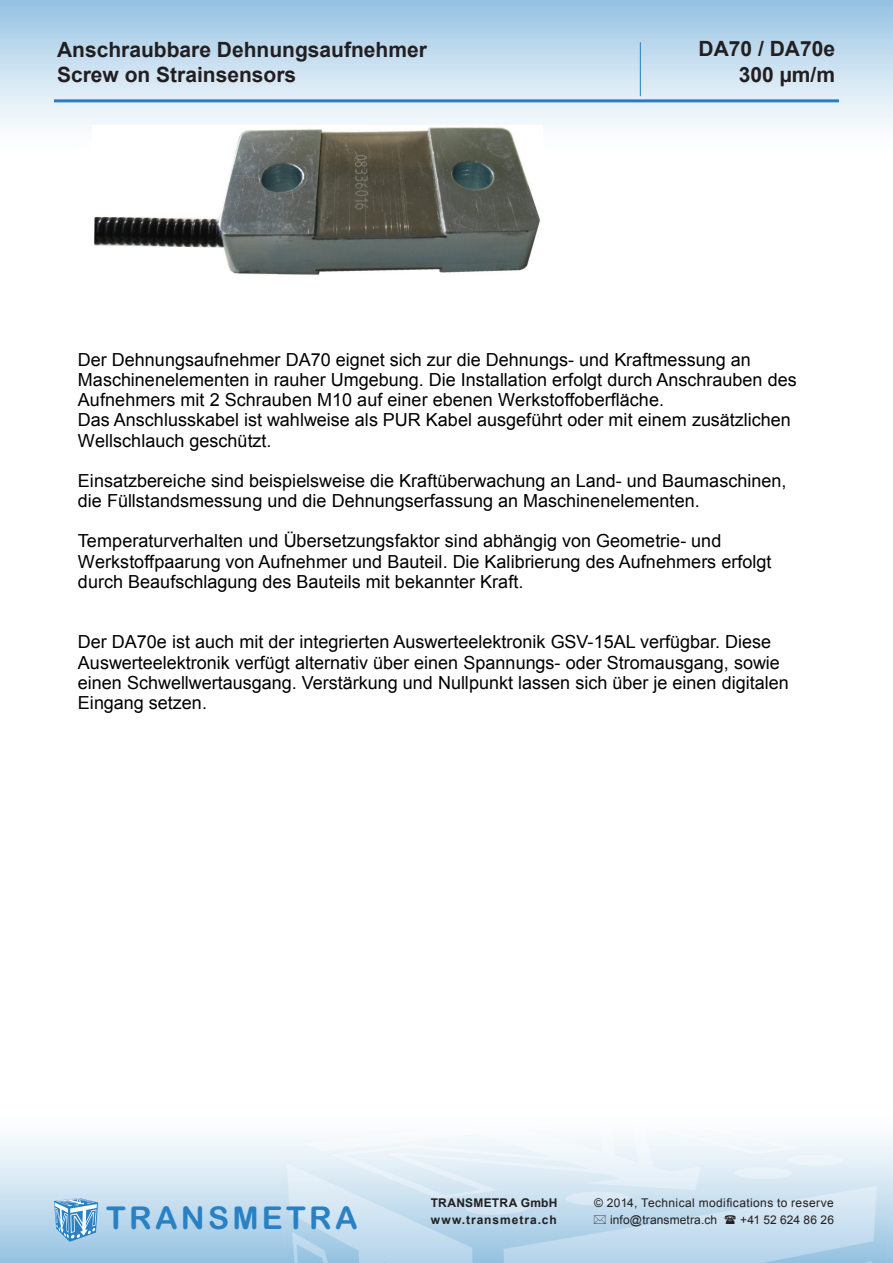
<style>
.page{position:relative;width:893px;height:1263px;background:#fff}
.page>*{position:absolute;margin:0;border:0;box-sizing:border-box;transform-origin:0 0}
.t1{font:31.5px "Arial Rounded MT Bold";letter-spacing:.105em;color:#2981c4}
.t2{font:700 21px "Arial";color:#231f20}
.t3{font:18px/20.2px "Arial";color:#000}
.t4{font:12px "Arial";letter-spacing:.025em;color:#231f20}
.t5{font:700 12px "Arial";letter-spacing:.065em;color:#231f20}
.t6{font:700 12px "Arial";letter-spacing:.02em;color:#231f20}
.t7{font:12px "Arial";letter-spacing:.005em;color:#231f20}
</style>
<div class="page">
<div style="left:0;top:1093px;width:893px;height:170px;background:linear-gradient(to bottom,#fff,#9dc6e4)"></div>
<img style="left:278px;top:1103px;width:615px;height:160px">
<div style="left:0;top:0;width:893px;height:170px;background:linear-gradient(to bottom,#9bc5e4,#fff)"></div>
<svg style="left:54px;top:1198px;width:44px;height:44px;background:#85b7dd"></svg>
<hr style="left:54px;top:99px;width:785px;height:3px;background:#2380be">
<hr style="left:640px;top:42px;width:1px;height:54px;background:#2380be">
<img style="left:93px;top:125px;width:450px;height:150px">
<svg style="left:594px;top:1215px;width:12px;height:9px"></svg>
<svg style="left:725px;top:1215px;width:11px;height:9px"></svg>
<p class="t2" style="left:57px;top:35px;width:371px">Anschraubbare Dehnungsaufnehmer</p>
<p class="t2" style="left:57px;top:60px;width:241px">Screw on Strainsensors</p>
<p class="t2" style="left:698px;top:35px;width:138px">DA70 / DA70e</p>
<p class="t2" style="left:739px;top:60px;width:98px">300 µm/m</p>
<p class="t3" style="left:78px;top:350px;width:720px">Der Dehnungsaufnehmer DA70 eignet sich zur die Dehnungs- und Kraftmessung an Maschinenelementen in rauher Umgebung. Die Installation erfolgt durch Anschrauben des Aufnehmers mit 2 Schrauben M10 auf einer ebenen Werkstoffoberfläche.<br>Das Anschlusskabel ist wahlweise als PUR Kabel ausgeführt oder mit einem zusätzlichen Wellschlauch geschützt.</p>
<p class="t3" style="left:78px;top:471px;width:710px">Einsatzbereiche sind beispielsweise die Kraftüberwachung an Land- und Baumaschinen, die Füllstandsmessung und die Dehnungserfassung an Maschinenelementen.</p>
<p class="t3" style="left:78px;top:531px;width:695px">Temperaturverhalten und Übersetzungsfaktor sind abhängig von Geometrie- und<br>Werkstoffpaarung von Aufnehmer und Bauteil. Die Kalibrierung des Aufnehmers erfolgt durch Beaufschlagung des Bauteils mit bekannter Kraft.</p>
<p class="t3" style="left:78px;top:632px;width:712px">Der DA70e ist auch mit der integrierten Auswerteelektronik GSV-15AL verfügbar. Diese Auswerteelektronik verfügt alternativ über einen Spannungs- oder Stromausgang, sowie einen Schwellwertausgang. Verstärkung und Nullpunkt lassen sich über je einen digitalen Eingang setzen.</p>
<p class="t1" style="left:106px;top:1199px;width:253px">TRANSMETRA</p>
<p class="t6" style="left:431px;top:1195px;width:128px">TRANSMETRA GmbH</p>
<p class="t4" style="left:594px;top:1195px;width:241px">© 2014, Technical modifications to reserve</p>
<p class="t5" style="left:431px;top:1212px;width:127px">www.transmetra.ch</p>
<p class="t4" style="left:610px;top:1212px;width:109px">info@transmetra.ch</p>
<p class="t7" style="left:740px;top:1212px;width:95px">+41 52 624 86 26</p>
</div>
